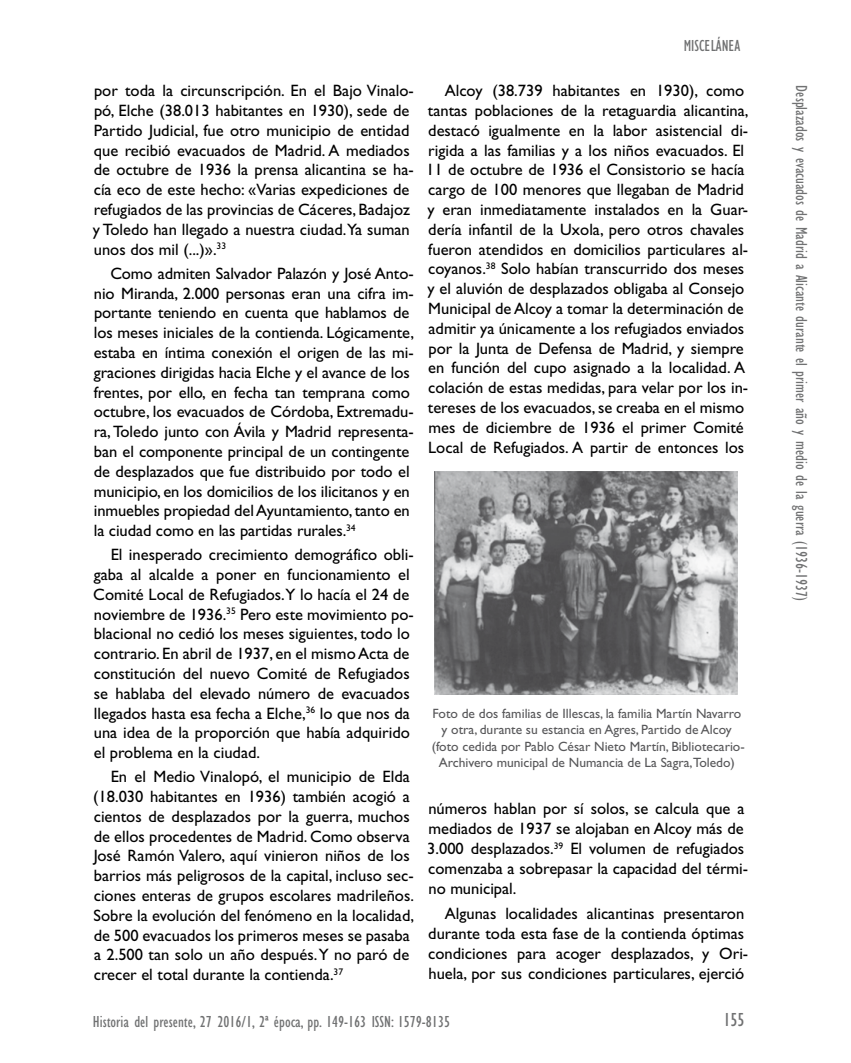
<style>
.page{position:relative;width:851px;height:1063px;background:#fff}
.page>*{position:absolute;margin:0;border:0;box-sizing:border-box;transform-origin:0 0}
.t1{font:condensed 19.5px "Gill Sans Std";color:#707172}
.t2{font:16.5px/19.8px "Gill Sans Std";color:#000}
.t3{font:condensed 16.5px "Gill Sans Std";color:#707172}
.t4{font:13.5px/16.2px "Gill Sans Std";color:#58585a;text-align:center}
</style>
<div class="page">
<img style="left:434px;top:472px;width:303px;height:222px">
<p class="t2" style="left:93px;top:81px;width:322px">por toda la circunscripción. En el Bajo Vinalo&shy;pó, Elche (38.013 habitantes en 1930), sede de Partido Judicial, fue otro municipio de entidad que recibió evacuados de Madrid. A mediados de octubre de 1936 la prensa alicantina se ha&shy;cía eco de este hecho: «Varias expediciones de refugiados de las provincias de Cáceres, Badajoz y Toledo han llegado a nuestra ciudad.Ya suman unos dos mil (...)».<sup>33</sup></p>
<p class="t2" style="left:94px;top:263px;width:322px;text-indent:17px">Como admiten Salvador Palazón y José Anto&shy;nio Miranda, 2.000 personas eran una cifra im&shy;portante teniendo en cuenta que hablamos de los meses iniciales de la contienda. Lógicamente, estaba en íntima conexión el origen de las mi&shy;graciones dirigidas hacia Elche y el avance de los frentes, por ello, en fecha tan temprana como octubre, los evacuados de Córdoba, Extremadu&shy;ra, Toledo junto con Ávila y Madrid representa&shy;ban el componente principal de un contingente de desplazados que fue distribuido por todo el municipio, en los domicilios de los ilicitanos y en inmuebles propiedad del Ayuntamiento, tanto en la ciudad como en las partidas rurales.<sup>34</sup></p>
<p class="t2" style="left:93px;top:545px;width:322px;text-indent:17px">El inesperado crecimiento demográfico obli&shy;gaba al alcalde a poner en funcionamiento el Comité Local de Refugiados.Y lo hacía el 24 de noviembre de 1936.<sup>35</sup> Pero este movimiento po&shy;blacional no cedió los meses siguientes, todo lo contrario. En abril de 1937, en el mismo Acta de constitución del nuevo Comité de Refugiados se hablaba del elevado número de evacuados llegados hasta esa fecha a Elche,<sup>36</sup> lo que nos da una idea de la proporción que había adquirido el problema en la ciudad.</p>
<p class="t2" style="left:93px;top:767px;width:322px;text-indent:17px">En el Medio Vinalopó, el municipio de Elda (18.030 habitantes en 1936) también acogió a cientos de desplazados por la guerra, muchos de ellos procedentes de Madrid. Como observa José Ramón Valero, aquí vinieron niños de los barrios más peligrosos de la capital, incluso sec&shy;ciones enteras de grupos escolares madrileños.<br>Sobre la evolución del fenómeno en la localidad, de 500 evacuados los primeros meses se pasaba a 2.500 tan solo un año después. Y no paró de crecer el total durante la contienda.<sup>37</sup></p>
<p class="t3" style="left:683px;top:37px;width:58px">MISCELÁNEA</p>
<p class="t2" style="left:426px;top:81px;width:324px;text-indent:19px">Alcoy (38.739 habitantes en 1930), como tantas poblaciones de la retaguardia alicantina, destacó igualmente en la labor asistencial di&shy;rigida a las familias y a los niños evacuados. El 11 de octubre de 1936 el Consistorio se hacía cargo de 100 menores que llegaban de Madrid y eran inmediatamente instalados en la Guar&shy;dería infantil de la Uxola, pero otros chavales fueron atendidos en domicilios particulares al&shy;coyanos.<sup>38</sup> Solo habían transcurrido dos meses y el aluvión de desplazados obligaba al Consejo Municipal de Alcoy a tomar la determinación de admitir ya únicamente a los refugiados enviados por la Junta de Defensa de Madrid, y siempre en función del cupo asignado a la localidad. A colación de estas medidas, para velar por los in&shy;tereses de los evacuados, se creaba en el mismo mes de diciembre de 1936 el primer Comité Local de Refugiados. A partir de entonces los</p>
<p class="t4" style="left:431px;top:706px;width:314px">Foto de dos familias de Illescas, la familia Martín Navarro y otra, durante su estancia en Agres, Partido de Alcoy (foto cedida por Pablo César Nieto Martín, Bibliotecario-Archivero municipal de Numancia de La Sagra,Toledo)</p>
<p class="t2" style="left:427px;top:798px;width:322px">números hablan por sí solos, se calcula que a mediados de 1937 se alojaban en Alcoy más de 3.000 desplazados.<sup>39</sup> El volumen de refugiados comenzaba a sobrepasar la capacidad del térmi&shy;no municipal.</p>
<p class="t2" style="left:428px;top:903px;width:321px;text-indent:16px">Algunas localidades alicantinas presentaron durante toda esta fase de la contienda óptimas condiciones para acoger desplazados, y Ori&shy;huela, por sus condiciones particulares, ejerció</p>
<p class="t3" style="left:93px;top:1013px;width:358px">Historia del presente, 27 2016/1, 2ª época, pp. 149-163 ISSN: 1579-8135</p>
<p class="t1" style="left:723px;top:1009px;width:23px">155</p>
<p class="t3" style="left:810px;top:85px;width:517px;rotate:90deg">Desplazados y evacuados de Madrid a Alicante durante el primer año y medio de la guerra (1936-1937)</p>
</div>
